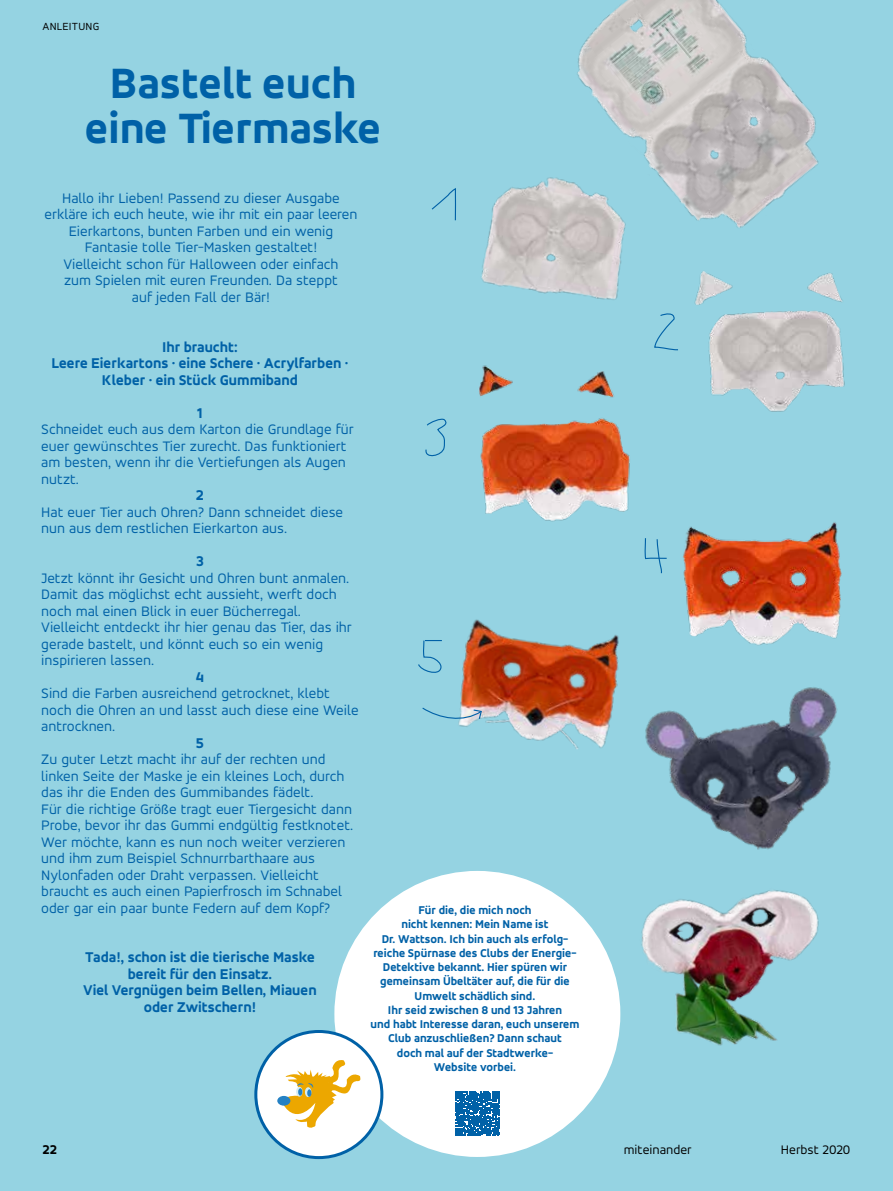
<style>
.page{position:relative;width:893px;height:1191px;background:#95d3e2}
.page>*{position:absolute;margin:0;border:0;box-sizing:border-box;transform-origin:0 0}
.t1{font:700 expanded 45px/45px "Accord Alternate";color:#0061a7;text-align:center}
.t2{font:15px/16.5px "Accord Alternate";color:#0061a7}
.t3{font:700 expanded 15px/16.5px "Accord Alternate";color:#0061a7;text-align:center}
.t4{font:13.5px "Accord Alternate";color:#000}
.t5{font:700 expanded 13.5px "Accord Alternate";color:#000}
.t6{font:700 expanded 12px/14.2px "Accord Alternate";color:#0061a7;text-align:center}
.t7{font:11.25px "Accord Alternate";letter-spacing:.025em;color:#000}
</style>
<div class="page">
<img style="left:645px;top:687px;width:192px;height:163px">
<img style="left:611px;top:890px;width:208px;height:164px">
<img style="left:577px;top:0;width:242px;height:228px">
<img style="left:481px;top:164px;width:163px;height:136px">
<img style="left:694px;top:271px;width:151px;height:141px">
<img style="left:479px;top:365px;width:151px;height:157px">
<img style="left:683px;top:522px;width:159px;height:123px">
<img style="left:459px;top:619px;width:160px;height:131px">
<svg style="left:654px;top:313px;width:24px;height:38px"></svg>
<svg style="left:425px;top:418px;width:22px;height:39px"></svg>
<svg style="left:418px;top:640px;width:24px;height:33px"></svg>
<svg style="left:644px;top:538px;width:23px;height:36px"></svg>
<svg style="left:431px;top:188px;width:25px;height:33px"></svg>
<div style="left:334px;top:871px;width:286px;height:286px;background:#fff;border-radius:50%"></div>
<div style="left:256px;top:1031px;width:126px;height:126px;background:#fff;border-radius:50%"></div>
<div style="left:254px;top:1030px;width:129px;height:129px;border:3px solid #0061a7;border-radius:50%"></div>
<div style="left:277px;top:1096px;width:13px;height:9px;background:#2581c4;border-radius:50%"></div>
<svg style="left:281px;top:1060px;width:80px;height:68px"></svg>
<svg style="left:455px;top:1091px;width:45px;height:44px;background:#1e73b1"></svg>
<svg style="left:422px;top:706px;width:61px;height:17px"></svg>
<p class="t7" style="left:43px;top:19px;width:58px">ANLEITUNG</p>
<h1 class="t1" style="left:85px;top:60px;width:297px">Bastelt euch eine Tiermaske</h1>
<p class="t2" style="left:45px;top:189px;width:314px;text-align:center">Hallo ihr Lieben! Passend zu dieser Ausgabe erkläre ich euch heute, wie ihr mit ein paar leeren Eierkartons, bunten Farben und ein wenig Fantasie tolle Tier-Masken gestaltet!<br>Vielleicht schon für Halloween oder einfach<br>zum Spielen mit euren Freunden. Da steppt<br>auf jeden Fall der Bär!</p>
<p class="t3" style="left:52px;top:338px;width:298px">Ihr braucht:<br>Leere Eierkartons · eine Schere · Acrylfarben ·<br>Kleber · ein Stück Gummiband</p>
<p class="t3" style="left:197px;top:404px;width:7px">1</p>
<p class="t2" style="left:41px;top:420px;width:314px">Schneidet euch aus dem Karton die Grundlage für euer gewünschtes Tier zurecht. Das funktioniert am besten, wenn ihr die Vertiefungen als Augen nutzt.</p>
<p class="t3" style="left:196px;top:486px;width:10px">2</p>
<p class="t2" style="left:41px;top:503px;width:303px">Hat euer Tier auch Ohren? Dann schneidet diese nun aus dem restlichen Eierkarton aus.</p>
<p class="t3" style="left:196px;top:552px;width:9px">3</p>
<p class="t2" style="left:41px;top:569px;width:312px">Jetzt könnt ihr Gesicht und Ohren bunt anmalen.<br>Damit das möglichst echt aussieht, werft doch noch mal einen Blick in euer Bücherregal.<br>Vielleicht entdeckt ihr hier genau das Tier, das ihr gerade bastelt, und könnt euch so ein wenig inspirieren lassen.</p>
<p class="t3" style="left:196px;top:668px;width:10px">4</p>
<p class="t2" style="left:41px;top:684px;width:319px">Sind die Farben ausreichend getrocknet, klebt noch die Ohren an und lasst auch diese eine Weile antrocknen.</p>
<p class="t3" style="left:196px;top:734px;width:10px">5</p>
<p class="t2" style="left:41px;top:750px;width:313px">Zu guter Letzt macht ihr auf der rechten und linken Seite der Maske je ein kleines Loch, durch das ihr die Enden des Gummibandes fädelt.<br>Für die richtige Größe tragt euer Tiergesicht dann Probe, bevor ihr das Gummi endgültig festknotet.<br>Wer möchte, kann es nun noch weiter verzieren und ihm zum Beispiel Schnurrbarthaare aus Nylonfaden oder Draht verpassen. Vielleicht braucht es auch einen Papierfrosch im Schnabel oder gar ein paar bunte Federn auf dem Kopf?</p>
<p class="t3" style="left:83px;top:948px;width:235px">Tada!, schon ist die tierische Maske bereit für den Einsatz.<br>Viel Vergnügen beim Bellen, Miauen oder Zwitschern!</p>
<p class="t6" style="left:371px;top:902px;width:210px">Für die, die mich noch<br>nicht kennen: Mein Name ist<br>Dr. Wattson. Ich bin auch als erfolg&shy;reiche Spürnase des Clubs der Energie-<br>Detektive bekannt. Hier spüren wir gemeinsam Übeltäter auf, die für die<br>Umwelt schädlich sind.<br>Ihr seid zwischen 8 und 13 Jahren<br>und habt Interesse daran, euch unserem<br>Club anzuschließen? Dann schaut<br>doch mal auf der Stadtwerke-<br>Website vorbei.</p>
<p class="t5" style="left:43px;top:1141px;width:16px">22</p>
<p class="t4" style="left:624px;top:1141px;width:69px">miteinander</p>
<p class="t4" style="left:781px;top:1141px;width:71px">Herbst 2020</p>
</div>
